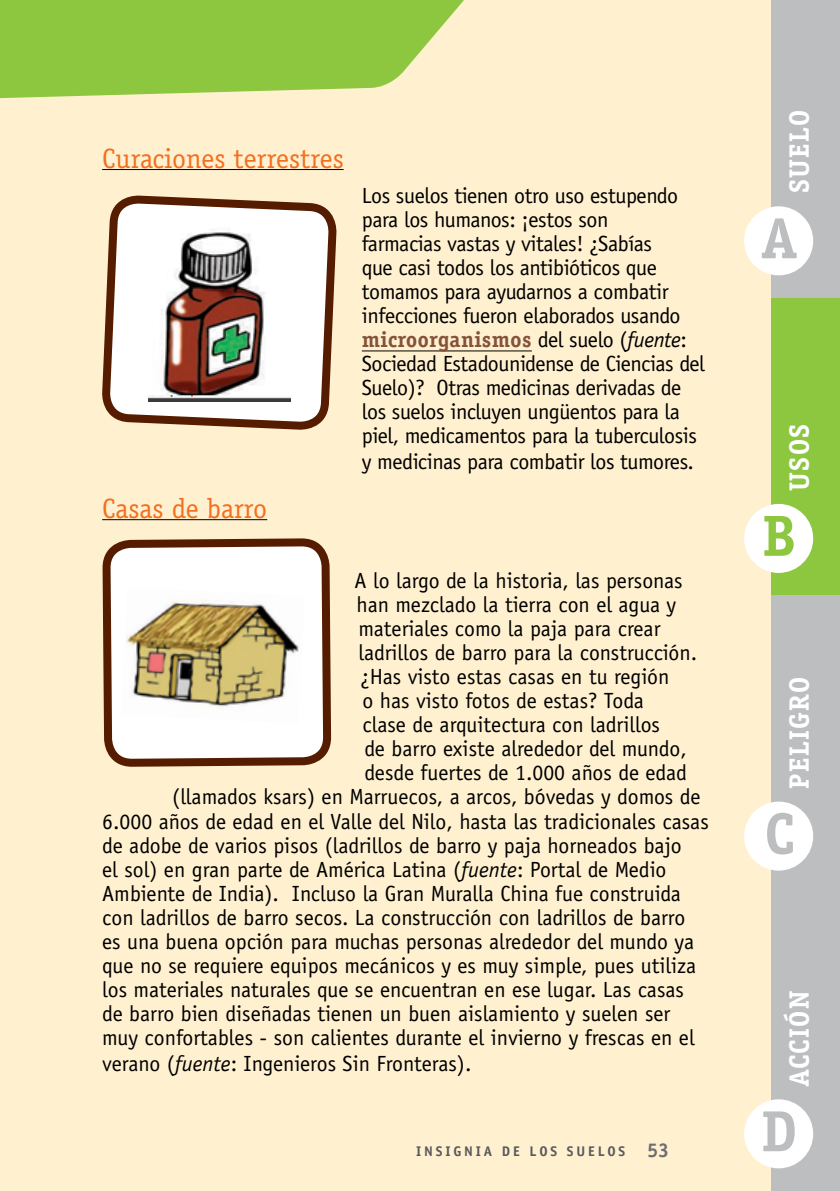
<style>
.page{position:relative;width:840px;height:1191px;background:#fff}
.page>*{position:absolute;margin:0;border:0;box-sizing:border-box;transform-origin:0 0}
.t1{font:700 58px "Officina Ser ITC Std";color:#bcbec0}
.t2{font:700 58px "Officina Ser ITC Std";color:#8dc63f}
.t3{font:28px "Officina Serif Std";color:#f36f21}
.t4{font:700 28px "Officina Ser ITC Std";color:#fff}
.t5{font:22px "Officina Sans Std";color:#000}
.t6{font:22px/24px "Officina Sans Std";letter-spacing:-.02em;color:#000}
.t7{font:700 22px "Officina Ser ITC Std";letter-spacing:.02em;color:#845339}
.t8{font:700 20px "Officina Sans Std";color:#6d6e71}
.t9{font:700 14px "Officina Sans Std";color:#58595b}
.s1{font-family:"Officina Sans Std";font-weight:400;color:#000}
.s2{font-family:"Officina Sans Std";font-weight:400;font-style:italic;color:#000}
.s3{font-style:italic}
</style>
<div class="page">
<div style="left:0;top:0;width:839px;height:1191px;background:#fff1d0"></div>
<div style="left:771px;top:0;width:68px;height:298px;background:#bcbec0"></div>
<div style="left:771px;top:298px;width:68px;height:297px;background:#8dc63f"></div>
<div style="left:771px;top:595px;width:68px;height:298px;background:#bcbec0"></div>
<div style="left:771px;top:893px;width:68px;height:298px;background:#bcbec0"></div>
<div style="left:743px;top:206px;width:69px;height:69px;background:#fff;border-radius:50%"></div>
<div style="left:743px;top:504px;width:69px;height:69px;background:#fff;border-radius:50%"></div>
<div style="left:743px;top:801px;width:69px;height:69px;background:#fff;border-radius:50%"></div>
<div style="left:743px;top:1099px;width:69px;height:69px;background:#fff;border-radius:50%"></div>
<svg style="left:0;top:0;width:464px;height:99px;background:#9dcc53"></svg>
<hr style="left:102px;top:169px;width:241px;height:1px;background:#000">
<hr style="left:361px;top:350px;width:170px;height:1px;background:#000">
<hr style="left:102px;top:519px;width:165px;height:1px;background:#000">
<svg style="left:102px;top:195px;width:235px;height:235px;background:#d8cabe"></svg>
<img style="left:148px;top:223px;width:142px;height:179px">
<svg style="left:106px;top:538px;width:221px;height:229px;background:#dacdc6"></svg>
<img style="left:121px;top:587px;width:183px;height:136px">
<p class="t3" style="left:102px;top:142px;width:243px">Curaciones terrestres</p>
<p class="t3" style="left:102px;top:492px;width:166px">Casas de barro</p>
<p class="t6" style="left:361px;top:183px;width:320px">Los suelos tienen otro uso estupendo para los humanos: ¡estos son farmacias vastas y vitales! ¿Sabías que casi todos los antibióticos que tomamos para ayudarnos a combatir infecciones fueron elaborados usando</p>
<p class="t7" style="left:361px;top:326px;width:326px">microorganismos <span class="s1">del suelo (</span><span class="s2">fuente</span><span class="s1">:</span></p>
<p class="t6" style="left:361px;top:351px;width:344px">Sociedad Estadounidense de Ciencias del Suelo)? Otras medicinas derivadas de los suelos incluyen ungüentos para la piel, medicamentos para la tuberculosis</p>
<p class="t6" style="left:361px;top:449px;width:333px">y medicinas para combatir los tumores.</p>
<p class="t5" style="left:354px;top:568px;width:329px">A lo largo de la historia, las personas</p>
<p class="t5" style="left:356px;top:592px;width:321px">han mezclado la tierra con el agua y</p>
<p class="t5" style="left:358px;top:616px;width:303px">materiales como la paja para crear</p>
<p class="t5" style="left:358px;top:640px;width:340px">ladrillos de barro para la construcción.</p>
<p class="t5" style="left:360px;top:664px;width:310px">¿Has visto estas casas en tu región</p>
<p class="t5" style="left:362px;top:688px;width:283px">o has visto fotos de estas? Toda</p>
<p class="t5" style="left:362px;top:712px;width:299px">clase de arquitectura con ladrillos</p>
<p class="t5" style="left:364px;top:736px;width:323px">de barro existe alrededor del mundo,</p>
<p class="t5" style="left:364px;top:760px;width:324px">desde fuertes de 1.000 años de edad</p>
<p class="t5" style="left:172px;top:784px;width:529px">(llamados ksars) en Marruecos, a arcos, bóvedas y domos de</p>
<p class="t5" style="left:102px;top:808px;width:608px">6.000 años de edad en el Valle del Nilo, hasta las tradicionales casas</p>
<p class="t5" style="left:102px;top:832px;width:580px">de adobe de varios pisos (ladrillos de barro y paja horneados bajo</p>
<p class="t5" style="left:102px;top:856px;width:565px">el sol) en gran parte de América Latina (<span class="s3">fuente</span>: Portal de Medio</p>
<p class="t5" style="left:102px;top:880px;width:580px">Ambiente de India). Incluso la Gran Muralla China fue construida</p>
<p class="t5" style="left:102px;top:904px;width:584px">con ladrillos de barro secos. La construcción con ladrillos de barro</p>
<p class="t5" style="left:102px;top:928px;width:593px">es una buena opción para muchas personas alrededor del mundo ya</p>
<p class="t5" style="left:102px;top:952px;width:595px">que no se requiere equipos mecánicos y es muy simple, pues utiliza</p>
<p class="t5" style="left:102px;top:976px;width:583px">los materiales naturales que se encuentran en ese lugar. Las casas</p>
<p class="t5" style="left:102px;top:1000px;width:569px">de barro bien diseñadas tienen un buen aislamiento y suelen ser</p>
<p class="t5" style="left:102px;top:1024px;width:593px">muy confortables - son calientes durante el invierno y frescas en el</p>
<p class="t5" style="left:102px;top:1050px;width:370px">verano (<span class="s3">fuente</span>: Ingenieros Sin Fronteras).</p>
<p class="t9" style="left:416px;top:1142px;width:19px">INSIGNIA</p>
<p class="t9" style="left:501px;top:1142px;width:10px">DE</p>
<p class="t9" style="left:529px;top:1142px;width:10px">LOS</p>
<p class="t9" style="left:566px;top:1142px;width:20px">SUELOS</p>
<p class="t8" style="left:646px;top:1137px;width:24px">53</p>
<p class="t4" style="left:781px;top:193px;width:83px;rotate:-90deg">suelo</p>
<h1 class="t1" style="left:762px;top:203px;width:31px">a</h1>
<p class="t4" style="left:781px;top:491px;width:67px;rotate:-90deg">usos</p>
<p class="t4" style="left:781px;top:491px;width:67px;rotate:-90deg">s</p>
<h1 class="t2" style="left:762px;top:500px;width:31px">b</h1>
<p class="t4" style="left:781px;top:788px;width:111px;rotate:-90deg">Peligro</p>
<h1 class="t1" style="left:764px;top:798px;width:25px">c</h1>
<p class="t4" style="left:781px;top:1069px;width:78px;rotate:-90deg">c</p>
<p class="t4" style="left:781px;top:1086px;width:95px;rotate:-90deg">Acción</p>
<h1 class="t1" style="left:761px;top:1095px;width:33px">d</h1>
</div>
